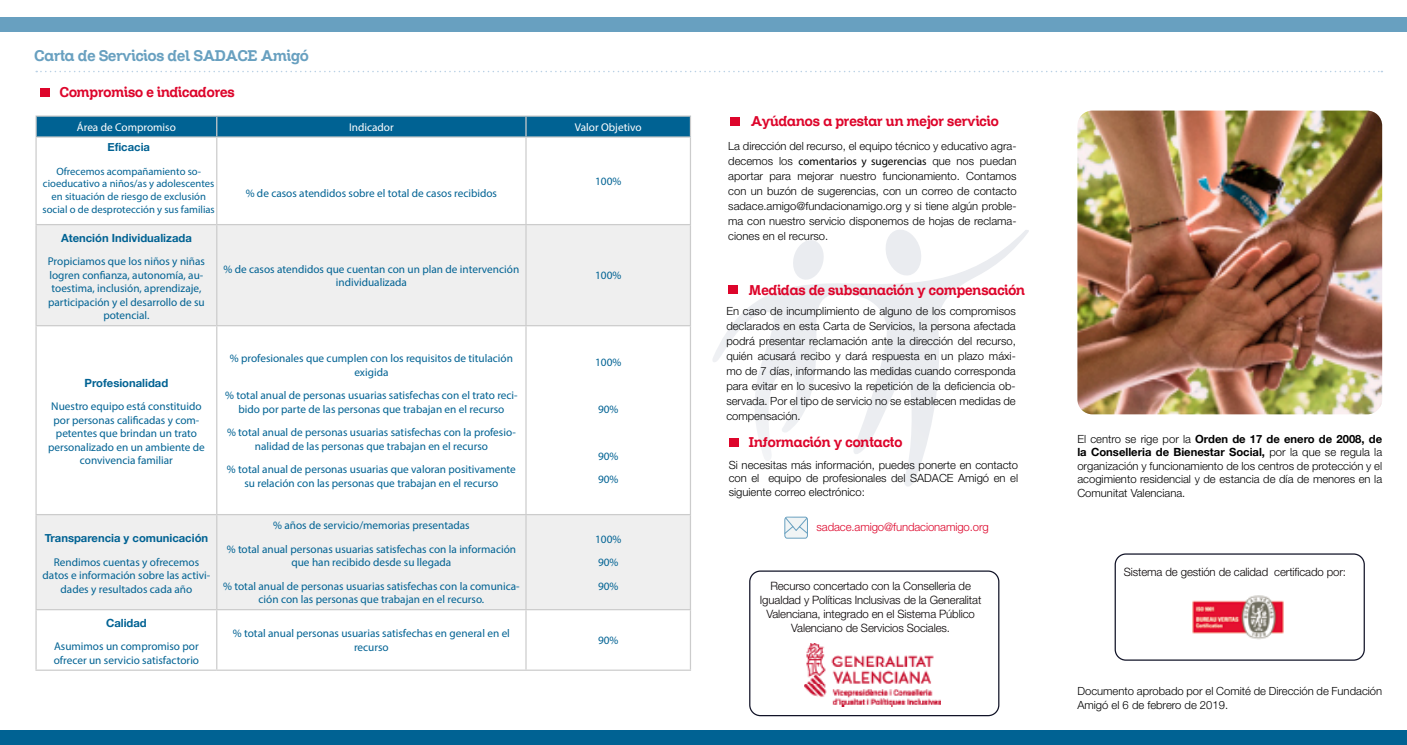
<style>
.page{position:relative;width:1407px;height:745px;background:#fff}
.page>*{position:absolute;margin:0;border:0;box-sizing:border-box;transform-origin:0 0}
.t1{font:15px "Zil Semi Slab";color:#68a0c0}
.t2{font:13.75px "Zil Semi Slab";color:#dd052b}
.t3{font:300 11.5px/13.8px "Helvetica Neue LT Std";letter-spacing:-.01em;color:#090405;text-align:center}
.t4{font:300 11.5px "Helvetica Neue LT Std";letter-spacing:-.01em;color:#dd052b}
.t5{font:11.25px/13.5px "Myriad Pro";color:#006293;text-align:center}
.t6{font:300 11.25px/15px "Helvetica Neue LT Std";color:#000;text-align:justify}
.t7{font:700 11.25px/13.5px "Helvetica Neue";color:#000}
.t8{font:700 11.25px "Helvetica Neue";color:#006293}
.t9{font:11.25px "Myriad Pro";color:#000}
.t10{font:11.25px "Myriad Pro";color:#fff}
.t11{font:10.62px/12.8px "Myriad Pro";color:#006293;text-align:center}
.s1{font-family:"Helvetica Neue LT Std";font-weight:300}
</style>
<div class="page">
<svg style="left:713px;top:230px;width:316px;height:257px"></svg>
<div style="left:0;top:18px;width:1407px;height:14px;background:#68a0c0"></div>
<div style="left:0;top:730px;width:1407px;height:14px;background:#006293"></div>
<svg style="left:36px;top:71px;width:1346px;height:1px"></svg>
<div style="left:40px;top:88px;width:9px;height:9px;background:#dd052b"></div>
<svg style="left:37px;top:225px;width:653px;height:383px;fill:#efefef"></svg>
<svg style="left:37px;top:326px;width:488px;height:187px"></svg>
<hr style="left:35px;top:115px;width:182px;height:2px;background:#ccc">
<hr style="left:217px;top:115px;width:309px;height:2px;background:#ccc">
<hr style="left:526px;top:115px;width:165px;height:2px;background:#ccc">
<hr style="left:35px;top:224px;width:182px;height:1px;background:#ccc">
<hr style="left:217px;top:224px;width:309px;height:1px;background:#ccc">
<hr style="left:526px;top:224px;width:165px;height:1px;background:#ccc">
<hr style="left:35px;top:325px;width:182px;height:1px;background:#ccc">
<hr style="left:217px;top:325px;width:309px;height:1px;background:#ccc">
<hr style="left:526px;top:325px;width:165px;height:1px;background:#ccc">
<hr style="left:35px;top:513px;width:182px;height:2px;background:#ccc">
<hr style="left:217px;top:513px;width:309px;height:2px;background:#ccc">
<hr style="left:526px;top:513px;width:165px;height:2px;background:#ccc">
<hr style="left:35px;top:608px;width:182px;height:2px;background:#ccc">
<hr style="left:217px;top:608px;width:309px;height:2px;background:#ccc">
<hr style="left:526px;top:608px;width:165px;height:2px;background:#ccc">
<hr style="left:35px;top:669px;width:182px;height:1px;background:#ccc">
<hr style="left:217px;top:669px;width:309px;height:1px;background:#ccc">
<hr style="left:526px;top:669px;width:165px;height:1px;background:#ccc">
<hr style="left:35px;top:137px;width:2px;height:87px;background:#ccc">
<hr style="left:35px;top:225px;width:2px;height:100px;background:#ccc">
<hr style="left:35px;top:326px;width:2px;height:187px;background:#ccc">
<hr style="left:35px;top:515px;width:2px;height:93px;background:#ccc">
<hr style="left:35px;top:610px;width:2px;height:59px;background:#ccc">
<svg style="left:35px;top:116px;width:656px;height:21px;background:#0e6996"></svg>
<hr style="left:216px;top:137px;width:1px;height:87px;background:#ccc">
<hr style="left:525px;top:137px;width:2px;height:87px;background:#ccc">
<hr style="left:690px;top:137px;width:1px;height:87px;background:#ccc">
<hr style="left:216px;top:225px;width:1px;height:100px;background:#ccc">
<hr style="left:525px;top:225px;width:2px;height:100px;background:#ccc">
<hr style="left:690px;top:225px;width:1px;height:100px;background:#ccc">
<hr style="left:216px;top:326px;width:1px;height:187px;background:#ccc">
<hr style="left:525px;top:326px;width:2px;height:187px;background:#ccc">
<hr style="left:690px;top:326px;width:1px;height:187px;background:#ccc">
<hr style="left:216px;top:515px;width:1px;height:93px;background:#ccc">
<hr style="left:525px;top:515px;width:2px;height:93px;background:#ccc">
<hr style="left:690px;top:515px;width:1px;height:93px;background:#ccc">
<hr style="left:216px;top:610px;width:1px;height:59px;background:#ccc">
<hr style="left:525px;top:610px;width:2px;height:59px;background:#ccc">
<hr style="left:690px;top:610px;width:1px;height:59px;background:#ccc">
<div style="left:749px;top:570px;width:250px;height:145px;border:1px solid #111327;border-radius:11px"></div>
<svg style="left:784px;top:516px;width:24px;height:22px"></svg>
<div style="left:730px;top:117px;width:9px;height:9px;background:#dd052b"></div>
<div style="left:728px;top:285px;width:10px;height:8px;background:#dd052b"></div>
<div style="left:729px;top:438px;width:10px;height:8px;background:#dd052b"></div>
<img style="left:804px;top:643px;width:136px;height:63px">
<img style="left:1077px;top:110px;width:305px;height:304px">
<div style="left:1114px;top:553px;width:251px;height:107px;border:1px solid #111327;border-radius:11px"></div>
<img style="left:1192px;top:595px;width:92px;height:45px">
<h1 class="t1" style="left:35px;top:46px;width:276px">Carta de Servicios del SADACE Amigó</h1>
<p class="t2" style="left:60px;top:84px;width:176px">Compromiso e indicadores</p>
<p class="t10" style="left:77px;top:120px;width:100px">Área de Compromiso</p>
<p class="t10" style="left:349px;top:120px;width:46px">Indicador</p>
<p class="t10" style="left:575px;top:120px;width:68px">Valor Objetivo</p>
<p class="t8" style="left:107px;top:140px;width:44px">Eficacia</p>
<p class="t11" style="left:43px;top:164px;width:174px">Ofrecemos acompañamiento so&shy;cioeducativo a niños/as y adolescentes en situación de riesgo de exclusión social o de desprotección y sus familias</p>
<p class="t5" style="left:595px;top:174px;width:28px">100%</p>
<p class="t5" style="left:246px;top:186px;width:253px">% de casos atendidos sobre el total de casos recibidos</p>
<p class="t8" style="left:61px;top:231px;width:132px">Atención Individualizada</p>
<p class="t5" style="left:48px;top:254px;width:159px">Propiciamos que los niños y niñas logren confianza, autonomía, au&shy;toestima, inclusión, aprendizaje, participación y el desarrollo de su potencial.</p>
<p class="t5" style="left:223px;top:262px;width:297px">% de casos atendidos que cuentan con un plan de intervención individualizada</p>
<p class="t5" style="left:595px;top:268px;width:28px">100%</p>
<p class="t8" style="left:85px;top:375px;width:85px">Profesionalidad</p>
<p class="t5" style="left:48px;top:399px;width:158px">Nuestro equipo está constituido por personas calificadas y com&shy;petentes que brindan un trato personalizado en un ambiente de convivencia familiar</p>
<p class="t8" style="left:45px;top:531px;width:165px">Transparencia y comunicación</p>
<p class="t5" style="left:43px;top:555px;width:169px">Rendimos cuentas y ofrecemos datos e información sobre las activi&shy;dades y resultados cada año</p>
<p class="t8" style="left:106px;top:615px;width:42px">Calidad</p>
<p class="t5" style="left:54px;top:639px;width:147px;text-align:left">Asumimos un compromiso por ofrecer un servicio satisfactorio</p>
<p class="t5" style="left:230px;top:351px;width:285px">% profesionales que cumplen con los requisitos de titulación exigida</p>
<p class="t5" style="left:225px;top:388px;width:294px">% total anual de personas usuarias satisfechas con el trato reci&shy;bido por parte de las personas que trabajan en el recurso</p>
<p class="t5" style="left:227px;top:425px;width:290px">% total anual de personas usuarias satisfechas con la profesio&shy;nalidad de las personas que trabajan en el recurso</p>
<p class="t5" style="left:227px;top:462px;width:290px">% total anual de personas usuarias que valoran positivamente su relación con las personas que trabajan en el recurso</p>
<p class="t5" style="left:227px;top:513px;width:291px;line-height:23.5px">% años de servicio/memorias presentadas<br>% total anual personas usuarias satisfechas con la información</p>
<p class="t5" style="left:223px;top:550px;width:298px;line-height:23.5px">que han recibido desde su llegada<br>% total anual de personas usuarias satisfechas con la comunica-</p>
<p class="t5" style="left:258px;top:592px;width:227px">ción con las personas que trabajan en el recurso.</p>
<p class="t5" style="left:595px;top:354px;width:28px">100%</p>
<p class="t5" style="left:598px;top:401px;width:22px">90%</p>
<p class="t5" style="left:598px;top:443px;width:22px;line-height:23.5px;text-align:left">90%<br>90%</p>
<p class="t5" style="left:595px;top:526px;width:28px;line-height:23.5px;text-align:left">100%<br>90%<br>90%</p>
<p class="t5" style="left:233px;top:626px;width:279px">% total anual personas usuarias satisfechas en general en el recurso</p>
<p class="t5" style="left:598px;top:633px;width:22px">90%</p>
<p class="t2" style="left:751px;top:112px;width:249px">Ayúdanos a prestar un mejor servicio</p>
<p class="t6" style="left:728px;top:138px;width:290px">La dirección del recurso, el equipo técnico y educativo agra-</p>
<p class="t9" style="left:728px;top:154px;width:290px"><span class="s1">decemos los</span> comentarios y sugerencias <span class="s1">que nos puedan</span></p>
<p class="t6" style="left:728px;top:168px;width:290px">aportar para mejorar nuestro funcionamiento. Contamos con un buzón de sugerencias, con un correo de contacto sadace.amigo@fundacionamigo.org y si tiene algún proble&shy;ma con nuestro servicio disponemos de hojas de reclama&shy;ciones en el recurso.</p>
<p class="t2" style="left:749px;top:281px;width:278px">Medidas de subsanación y compensación</p>
<p class="t6" style="left:726px;top:303px;width:291px">En caso de incumplimiento de alguno de los compromisos declarados en esta Carta de Servicios, la persona afectada podrá presentar reclamación ante la dirección del recurso, quién acusará recibo y dará respuesta en un plazo máxi&shy;mo de 7 días, informando las medidas cuando corresponda para evitar en lo sucesivo la repetición de la deficiencia ob&shy;servada. Por el tipo de servicio no se establecen medidas de compensación.</p>
<p class="t2" style="left:749px;top:433px;width:155px">Información y contacto</p>
<p class="t6" style="left:729px;top:457px;width:291px;line-height:13.5px">Si necesitas más información, puedes ponerte en contacto con el equipo de profesionales del SADACE Amigó en el siguiente correo electrónico:</p>
<p class="t4" style="left:816px;top:519px;width:174px">sadace.amigo@fundacionamigo.org</p>
<p class="t3" style="left:760px;top:578px;width:223px">Recurso concertado con la Conselleria de Igualdad y Políticas Inclusivas de la Generalitat Valenciana, integrado en el Sistema Público Valenciano de Servicios Sociales.</p>
<p class="t7" style="left:1077px;top:431px;width:306px"><span class="s1">El centro se rige por la</span> Orden de 17 de enero de 2008, de la Conselleria de Bienestar Social, <span class="s1">por la que se regula la</span></p>
<p class="t6" style="left:1077px;top:458px;width:306px;line-height:13.5px">organización y funcionamiento de los centros de protección y el acogimiento residencial y de estancia de día de menores en la Comunitat Valenciana.</p>
<p class="t3" style="left:1124px;top:564px;width:224px">Sistema de gestión de calidad certificado por:</p>
<p class="t6" style="left:1077px;top:683px;width:306px;line-height:13.5px">Documento aprobado por el Comité de Dirección de Fundación<br>Amigó el 6 de febrero de 2019.</p>
</div>
